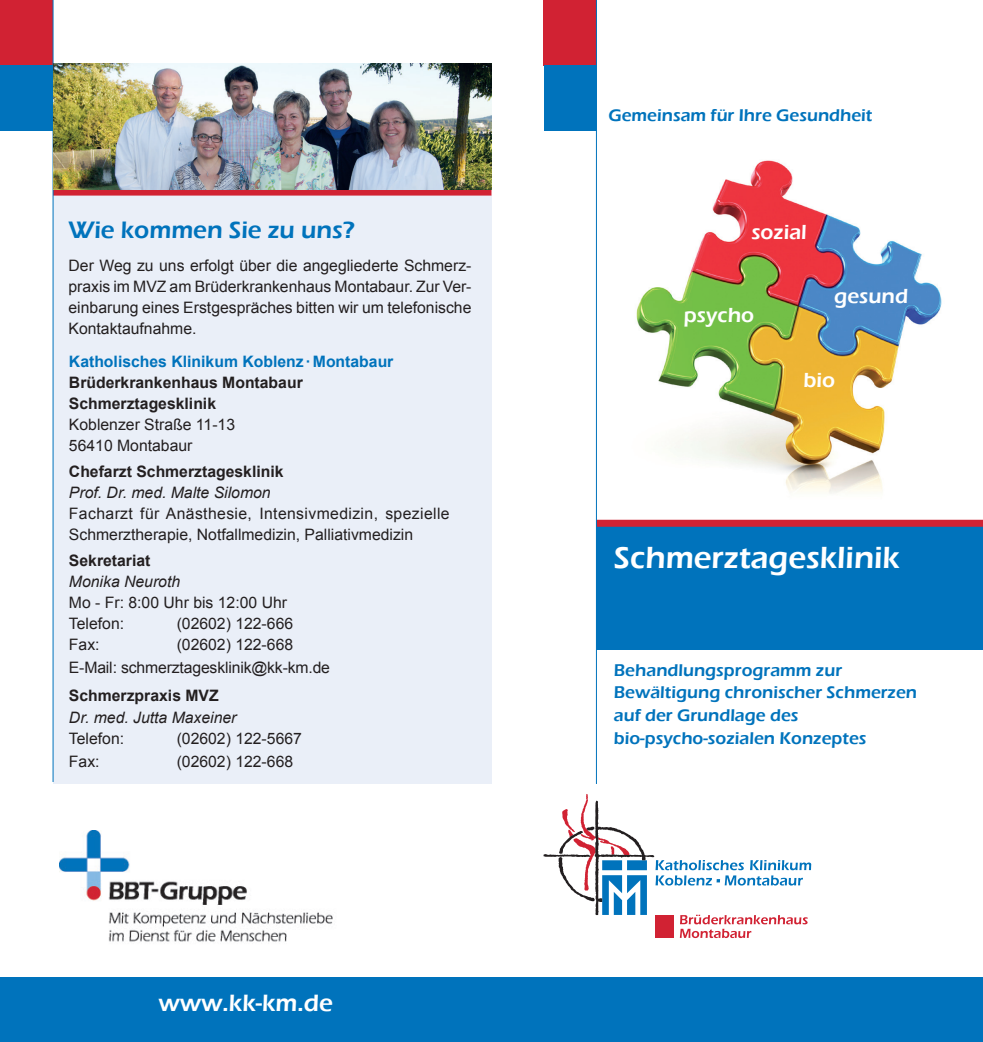
<style>
.page{position:relative;width:983px;height:1042px;background:#fff}
.page>*{position:absolute;margin:0;border:0;box-sizing:border-box;transform-origin:0 0}
.Fließtext{font:600 31.5px "Eras ITC";color:#fff}
.Fließtext-2{font:600 24.5px "Eras ITC";color:#0073bc}
.Fließtext-3{font:600 24.5px "Eras ITC";color:#fff}
.t1{font:600 21px "Eras ITC";color:#fff}
.Fließtext-4{font:600 17.5px/22.8px "Eras ITC";color:#0073bc}
.Fließtext-5{font:15.75px/21px "Arial";color:#231f20}
.Fließtext-6{font:700 15.75px/21px "Arial";color:#0073bc}
.Fließtext-7{font:700 15.75px "Arial";color:#231f20}
.Fließtext-8{font:italic 15.75px "Arial";color:#231f20}
.s1{color:#231f20}
.s2{font-weight:700}
.s3{font-style:italic}
</style>
<div class="page">
<img style="left:636px;top:160px;width:306px;height:334px">
<div style="left:53px;top:196px;width:438px;height:588px;background:#eaeff8"></div>
<div style="left:53px;top:189px;width:438px;height:7px;background:#d12233"></div>
<img style="left:60px;top:830px;width:273px;height:112px">
<div style="left:543px;top:0;width:53px;height:66px;background:#d12233"></div>
<div style="left:0;top:0;width:53px;height:66px;background:#d12233"></div>
<div style="left:543px;top:65px;width:53px;height:65px;background:#0073bc"></div>
<div style="left:0;top:65px;width:53px;height:65px;background:#0073bc"></div>
<div style="left:0;top:977px;width:982px;height:65px;background:#0073bc"></div>
<div style="left:596px;top:520px;width:386px;height:129px;background:#0073bc"></div>
<div style="left:596px;top:520px;width:386px;height:7px;background:#d12233"></div>
<svg style="left:543px;top:794px;width:268px;height:144px"></svg>
<hr style="left:53px;top:0;width:1px;height:782px;background:#0073bc">
<hr style="left:596px;top:0;width:1px;height:784px;background:#0073bc">
<img style="left:53px;top:63px;width:438px;height:127px">
<p class="Fließtext-2" style="left:68px;top:216px;width:288px">Wie kommen Sie zu uns?</p>
<p class="Fließtext-5" style="left:68px;top:256px;width:404px;text-align:justify">Der Weg zu uns erfolgt über die angegliederte Schmerz&shy;praxis im MVZ am Brüderkrankenhaus Montabaur. Zur Ver&shy;einbarung eines Erstgespräches bitten wir um telefonische Kontaktaufnahme.</p>
<p class="Fließtext-6" style="left:69px;top:351px;width:326px">Katholisches Klinikum Koblenz·Montabaur<br><span class="s1">Brüderkrankenhaus Montabaur</span></p>
<p class="Fließtext-7" style="left:69px;top:393px;width:149px">Schmerztagesklinik</p>
<p class="Fließtext-5" style="left:69px;top:414px;width:168px">Koblenzer Straße 11-13</p>
<p class="Fließtext-5" style="left:69px;top:435px;width:125px">56410 Montabaur</p>
<p class="Fließtext-5" style="left:69px;top:461px;width:382px"><span class="s2">Chefarzt Schmerztagesklinik<br></span><span class="s3">Prof. Dr. med. Malte Silomon<br></span>Facharzt für Anästhesie, Intensivmedizin, spezielle Schmerztherapie, Notfallmedizin, Palliativmedizin</p>
<p class="Fließtext-7" style="left:69px;top:550px;width:83px">Sekretariat</p>
<p class="Fließtext-8" style="left:69px;top:571px;width:113px">Monika Neuroth</p>
<p class="Fließtext-5" style="left:69px;top:592px;width:219px">Mo - Fr: 8:00 Uhr bis 12:00 Uhr</p>
<p class="Fließtext-5" style="left:69px;top:613px;width:57px">Telefon:</p>
<p class="Fließtext-5" style="left:177px;top:613px;width:118px">(02602) 122-666</p>
<p class="Fließtext-5" style="left:69px;top:634px;width:32px">Fax:</p>
<p class="Fließtext-5" style="left:177px;top:634px;width:118px">(02602) 122-668</p>
<p class="Fließtext-5" style="left:69px;top:657px;width:262px">E-Mail: schmerztagesklinik@kk-km.de</p>
<p class="Fließtext-7" style="left:69px;top:684px;width:151px">Schmerzpraxis MVZ</p>
<p class="Fließtext-8" style="left:69px;top:707px;width:169px">Dr. med. Jutta Maxeiner</p>
<p class="Fließtext-5" style="left:69px;top:728px;width:57px">Telefon:</p>
<p class="Fließtext-5" style="left:177px;top:728px;width:127px">(02602) 122-5667</p>
<p class="Fließtext-5" style="left:69px;top:751px;width:32px">Fax:</p>
<p class="Fließtext-5" style="left:177px;top:751px;width:118px">(02602) 122-668</p>
<p class="Fließtext-3" style="left:158px;top:989px;width:176px">www.kk-km.de</p>
<p class="Fließtext-4" style="left:608px;top:104px;width:265px">Gemeinsam für Ihre Gesundheit</p>
<p class="t1" style="left:751px;top:220px;width:57px">sozial</p>
<p class="t1" style="left:683px;top:303px;width:72px">psycho</p>
<p class="t1" style="left:834px;top:284px;width:75px">gesund</p>
<p class="t1" style="left:803px;top:368px;width:33px">bio</p>
<p class="Fließtext" style="left:613px;top:539px;width:287px">Schmerztagesklinik</p>
<p class="Fließtext-4" style="left:613px;top:658px;width:305px">Behandlungsprogramm zur<br>Bewältigung chronischer Schmerzen</p>
<p class="Fließtext-4" style="left:613px;top:704px;width:254px">auf der Grundlage des bio-psycho-sozialen Konzeptes</p>
</div>
